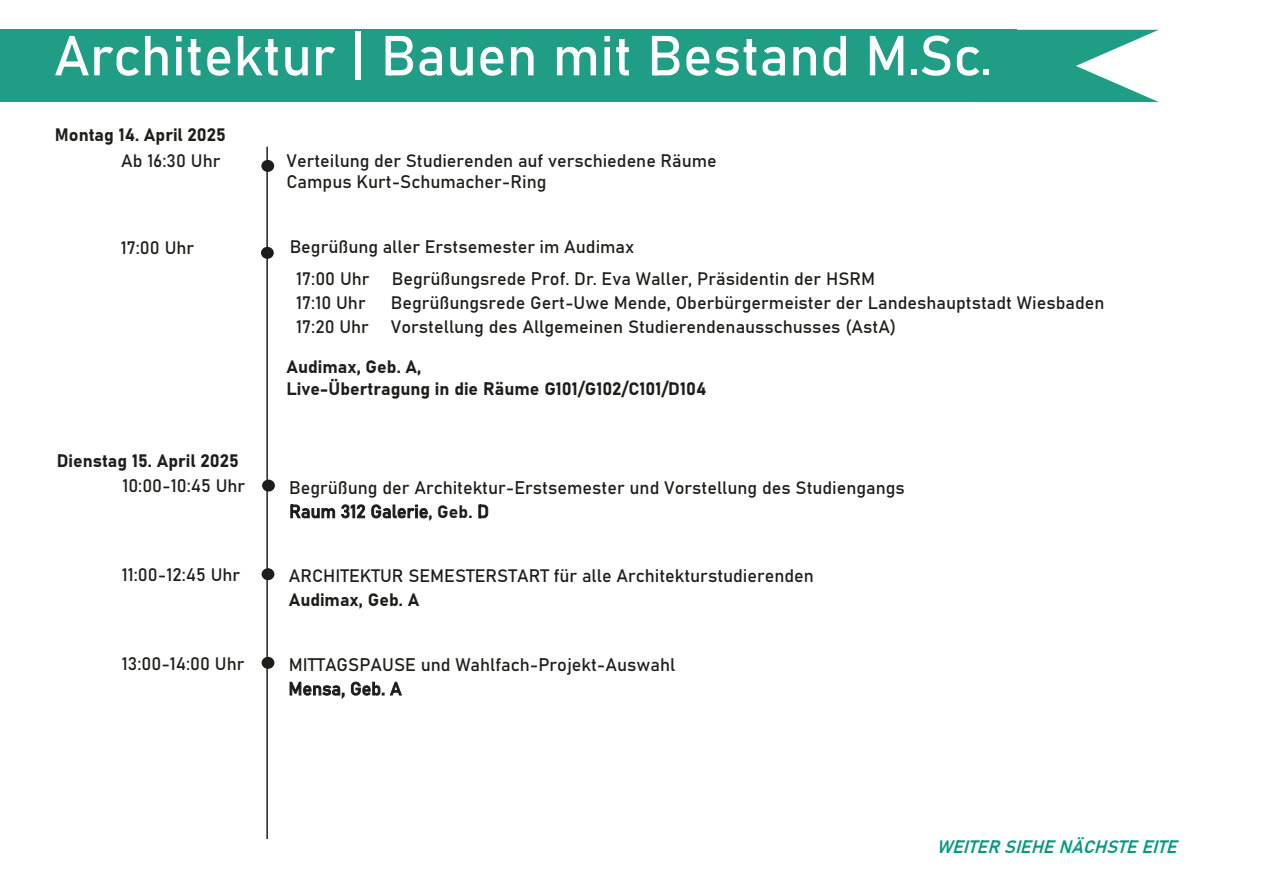
<style>
.page{position:relative;width:1263px;height:893px;background:#fff}
.page>*{position:absolute;margin:0;border:0;box-sizing:border-box;transform-origin:0 0}
.t1{font:55.5px "Bahnschrift";color:#fff}
.t2{font:18px/23.9px "Bahnschrift";color:#1d1d1b}
.t3{font:700 18px/21.6px "Bahnschrift";color:#1d1d1b}
.t4{font:italic 600 18px "Bahnschrift";color:#049981}
.s1{font-weight:700}
</style>
<div class="page">
<div style="left:0;top:30px;width:1016px;height:72px;background:#209d85"></div>
<svg style="left:1016px;top:30px;width:143px;height:72px"></svg>
<hr style="left:266px;top:147px;width:2px;height:692px;background:#231f20">
<div style="left:261px;top:247px;width:13px;height:12px;background:#1d1d1b;border-radius:50%"></div>
<div style="left:261px;top:160px;width:13px;height:12px;background:#1d1d1b;border-radius:50%"></div>
<div style="left:262px;top:480px;width:13px;height:12px;background:#1d1d1b;border-radius:50%"></div>
<div style="left:262px;top:568px;width:12px;height:12px;background:#1d1d1b;border-radius:50%"></div>
<div style="left:262px;top:657px;width:12px;height:12px;background:#1d1d1b;border-radius:50%"></div>
<h1 class="t1" style="left:54px;top:31px;width:940px">Architektur | Bauen mit Bestand M.Sc.</h1>
<p class="t3" style="left:55px;top:125px;width:173px">Montag 14. April 2025</p>
<p class="t2" style="left:121px;top:149px;width:101px">Ab 16:30 Uhr</p>
<p class="t2" style="left:286px;top:150px;width:432px;line-height:21.6px">Verteilung der Studierenden auf verschiedene Räume<br>Campus Kurt-Schumacher-Ring</p>
<p class="t2" style="left:121px;top:237px;width:75px">17:00 Uhr</p>
<p class="t2" style="left:296px;top:232px;width:580px;line-height:31.7px;text-indent:-7px">Begrüßung aller Erstsemester im Audimax<br>17:00 Uhr Begrüßungsrede Prof. Dr. Eva Waller, Präsidentin der HSRM</p>
<p class="t2" style="left:296px;top:291px;width:71px">17:10 Uhr</p>
<p class="t2" style="left:296px;top:291px;width:810px;text-indent:95px">Begrüßungsrede Gert-Uwe Mende, Oberbürgermeister der Landeshauptstadt Wiesbaden<br>17:20 Uhr Vorstellung des Allgemeinen Studierendenausschusses (AstA)</p>
<p class="t3" style="left:286px;top:357px;width:421px">Audimax, Geb. A,<br>Live-Übertragung in die Räume G101/G102/C101/D104</p>
<p class="t3" style="left:57px;top:450px;width:184px">Dienstag 15. April 2025</p>
<p class="t2" style="left:122px;top:473px;width:124px">10:00-10:45 Uhr</p>
<p class="t2" style="left:289px;top:474px;width:617px">Begrüßung der Architektur-Erstsemester und Vorstellung des Studiengangs<br>Raum 312 Galerie<span class="s1">, Geb.</span> D</p>
<p class="t2" style="left:122px;top:564px;width:120px">11:00-12:45 Uhr</p>
<p class="t2" style="left:289px;top:565px;width:527px">ARCHITEKTUR SEMESTERSTART für alle Architekturstudierenden</p>
<p class="t3" style="left:289px;top:590px;width:132px">Audimax, Geb. A</p>
<p class="t2" style="left:122px;top:652px;width:124px">13:00-14:00 Uhr</p>
<p class="t2" style="left:288px;top:652px;width:388px">MITTAGSPAUSE und Wahlfach-Projekt-Auswahl<br>Mensa, Geb. A</p>
<p class="t4" style="left:937px;top:839px;width:246px">WEITER SIEHE NÄCHSTE EITE</p>
</div>
